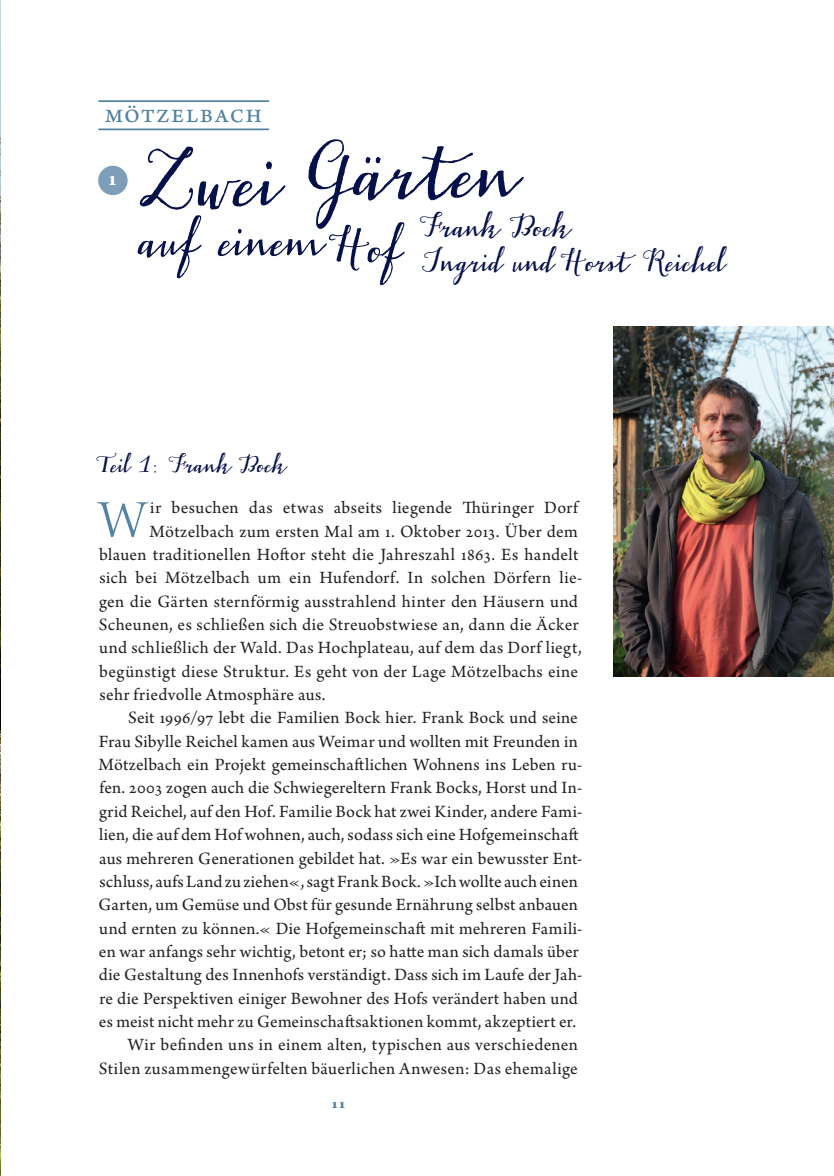
<style>
.page{position:relative;width:834px;height:1176px;background:#fff}
.page>*{position:absolute;margin:0;border:0;box-sizing:border-box;transform-origin:0 0}
.t1{font:93.98px "Gemmadonati";color:#04104a}
.t2{font:57.05px "Gemmadonati";color:#04104a}
.t3{font:56px "Arno Pro Light Display";color:#5283a2}
.t4{font:35.35px/34.6px "Gemmadonati";color:#04104a}
.t5{font:27.65px "Gemmadonati";color:#04104a}
.t6{font:27.65px "Arno Pro";color:#5283a2}
.t7{font:700 21.88px "Arno Pro";color:#fff}
.t8{font:18.2px "Arno Pro";letter-spacing:.015em;color:#231f20}
.t9{font:14.7px "Arno Pro Bold Sm Text";color:#5283a2;scale:1.2 1}
</style>
<div class="page">
<div style="left:98px;top:166px;width:30px;height:29px;background:#7c9eb9;border-radius:50%"></div>
<img style="left:613px;top:327px;width:220px;height:350px">
<img style="left:0;top:0;width:1px;height:1176px">
<hr style="left:98px;top:100px;width:171px;height:2px;background:#5283a2">
<hr style="left:98px;top:128px;width:171px;height:2px;background:#5283a2">
<h3 class="t6" style="left:105px;top:96px;width:159px">Mötzelbach</h3>
<p class="t7" style="left:107px;top:172px;width:12px">1</p>
<h1 class="t1" style="left:139px;top:138px;width:380px">Zwei Gärten</h1>
<h3 class="t4" style="left:420px;top:217px;width:306px">Frank Bock<br>Ingrid und Horst Reichel</h3>
<h2 class="t2" style="left:139px;top:220px;width:265px">auf einemHof</h2>
<h3 class="t5" style="left:97px;top:454px;width:191px">Teil 1: Frank Bock</h3>
<h3 class="t3" style="left:99px;top:485px;width:49px">W</h3>
<p class="t8" style="left:150px;top:496px;width:429px">ir besuchen das etwas abseits liegende Thüringer Dorf</p>
<p class="t8" style="left:149px;top:520px;width:430px">Mötzelbach zum ersten Mal am 1. Oktober 2013. Über dem</p>
<p class="t8" style="left:99px;top:543px;width:480px">blauen traditionellen Hoftor steht die Jahreszahl 1863. Es handelt</p>
<p class="t8" style="left:99px;top:566px;width:484px">sich bei Mötzelbach um ein Hufendorf. In solchen Dörfern lie-</p>
<p class="t8" style="left:99px;top:590px;width:480px">gen die Gärten sternförmig ausstrahlend hinter den Häusern und</p>
<p class="t8" style="left:99px;top:613px;width:481px">Scheunen, es schließen sich die Streuobstwiese an, dann die Äcker</p>
<p class="t8" style="left:99px;top:636px;width:484px">und schließlich der Wald. Das Hochplateau, auf dem das Dorf liegt,</p>
<p class="t8" style="left:99px;top:660px;width:480px">begünstigt diese Struktur. Es geht von der Lage Mötzelbachs eine</p>
<p class="t8" style="left:99px;top:683px;width:228px">sehr friedvolle Atmosphäre aus.</p>
<p class="t8" style="left:128px;top:706px;width:451px">Seit 1996/97 lebt die Familien Bock hier. Frank Bock und seine</p>
<p class="t8" style="left:99px;top:730px;width:480px">Frau Sibylle Reichel kamen aus Weimar und wollten mit Freunden in</p>
<p class="t8" style="left:99px;top:753px;width:485px">Mötzelbach ein Projekt gemeinschaftlichen Wohnens ins Leben ru-</p>
<p class="t8" style="left:99px;top:776px;width:484px">fen. 2003 zogen auch die Schwiegereltern Frank Bocks, Horst und In-</p>
<p class="t8" style="left:99px;top:800px;width:484px">grid Reichel, auf den Hof. Familie Bock hat zwei Kinder, andere Fami-</p>
<p class="t8" style="left:99px;top:823px;width:481px">lien,die aufdem Hofwohnen, auch,sodasssicheineHofgemeinschaft</p>
<p class="t8" style="left:99px;top:846px;width:484px">aus mehreren Generationen gebildet hat. »Es war ein bewusster Ent-</p>
<p class="t8" style="left:99px;top:870px;width:480px">schluss, aufsLand zu ziehen«,sagtFrankBock.»Ichwollte auch einen</p>
<p class="t8" style="left:98px;top:893px;width:481px">Garten, um Gemüse und Obst für gesunde Ernährung selbst anbauen</p>
<p class="t8" style="left:99px;top:916px;width:484px">und ernten zu können.« Die Hofgemeinschaft mit mehreren Famili-</p>
<p class="t8" style="left:99px;top:940px;width:481px">en war anfangs sehr wichtig, betont er; so hatte man sich damals über</p>
<p class="t8" style="left:99px;top:963px;width:484px">die Gestaltung des Innenhofs verständigt. Dass sich im Laufe der Jah-</p>
<p class="t8" style="left:99px;top:986px;width:480px">re die Perspektiven einiger Bewohner des Hofs verändert haben und</p>
<p class="t8" style="left:99px;top:1010px;width:479px">es meist nicht mehr zu Gemeinschaftsaktionen kommt, akzeptiert er.</p>
<p class="t8" style="left:128px;top:1033px;width:451px">Wir befinden uns in einem alten, typischen aus verschiedenen</p>
<p class="t8" style="left:99px;top:1056px;width:480px">Stilen zusammengewürfelten bäuerlichen Anwesen: Das ehemalige</p>
<p class="t9" style="left:332px;top:1094px;width:13px">11</p>
</div>
